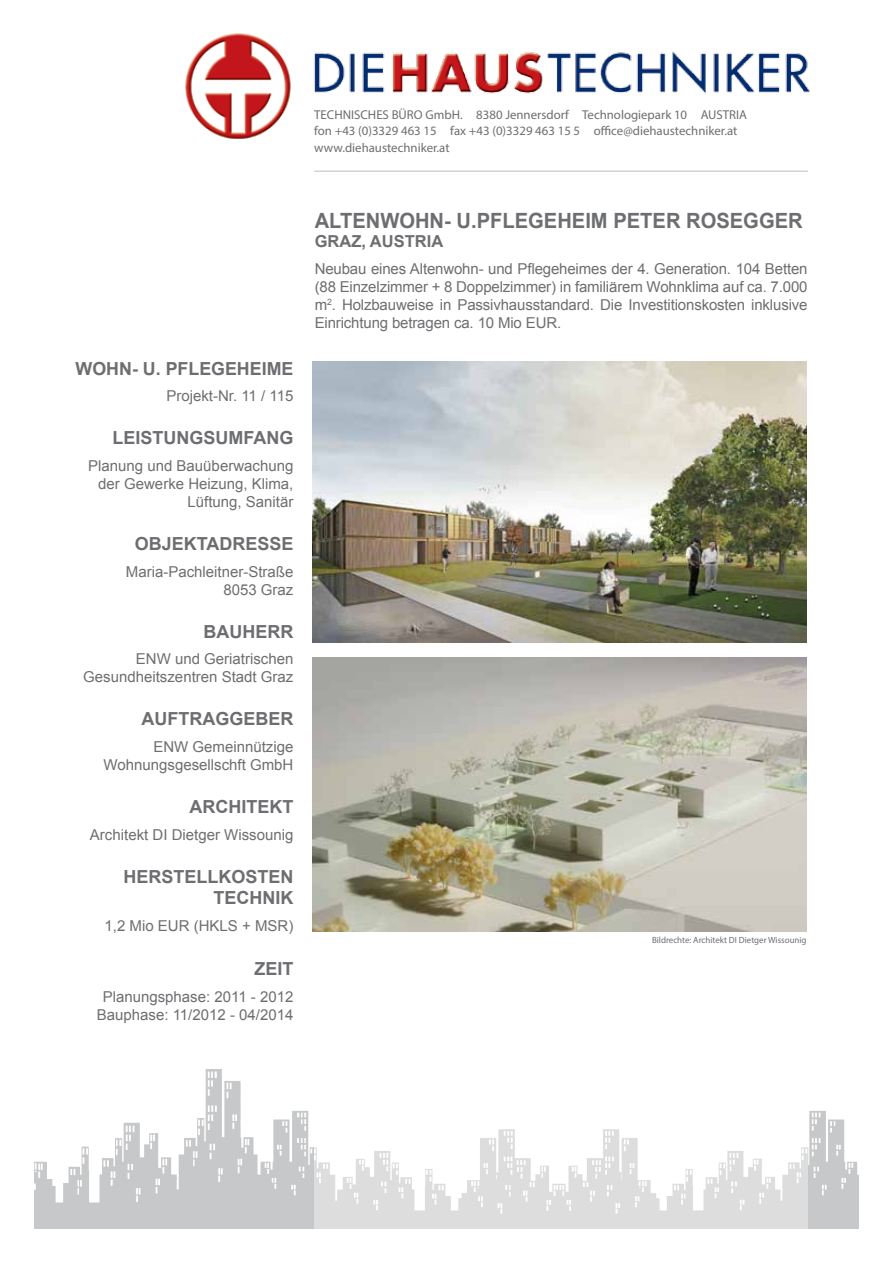
<style>
.page{position:relative;width:893px;height:1263px;background:#fff}
.page>*{position:absolute;margin:0;border:0;box-sizing:border-box;transform-origin:0 0}
.t1{font:700 21px "Arial";color:#6d6e71;scale:.96 1}
.t2{font:700 18px "Arial";color:#6d6e71}
.t3{font:700 16.5px "Arial";color:#6d6e71}
.t4{font:15px/18px "Arial";color:#6d6e71;text-align:right}
.t5{font:12.75px/16.6px "Myriad Pro";color:#6d6e71}
.t6{font:9px "Myriad Pro";color:#6d6e71}
</style>
<div class="page">
<img style="left:34px;top:1069px;width:825px;height:160px">
<svg style="left:315px;top:1069px;width:493px;height:160px"></svg>
<hr style="left:314px;top:170px;width:494px;height:2px;background:#d1d3d4">
<img style="left:314px;top:51px;width:496px;height:43px">
<img style="left:185px;top:33px;width:106px;height:106px">
<img style="left:313px;top:361px;width:493px;height:281px">
<img style="left:313px;top:657px;width:493px;height:274px">
<p class="t5" style="left:314px;top:106px;width:434px">TECHNISCHES BÜRO GmbH. 8380 Jennersdorf Technologiepark 10 AUSTRIA fon +43 (0)3329 463 15 fax +43 (0)3329 463 15 5 office@diehaustechniker.at www.diehaustechniker.at</p>
<p class="t2" style="left:76px;top:356px;width:31px">WOHN</p>
<p class="t2" style="left:132px;top:356px;width:106px">- U. PFLEGEHE</p>
<p class="t2" style="left:262px;top:356px;width:31px">IME</p>
<p class="t4" style="left:166px;top:387px;width:128px">Projekt-Nr. 11 / 115</p>
<p class="t2" style="left:112px;top:426px;width:182px">LEISTUNGSUMFANG</p>
<p class="t4" style="left:88px;top:457px;width:207px">Planung und Bauüberwachung der Gewerke Heizung, Klima,<br>Lüftung, Sanitär</p>
<p class="t2" style="left:135px;top:532px;width:160px">OBJEKTADRESS E</p>
<p class="t4" style="left:126px;top:562px;width:169px">Maria-Pachleitner-Straße<br>8053 Graz</p>
<p class="t2" style="left:203px;top:619px;width:78px">BAUHERR</p>
<p class="t4" style="left:83px;top:650px;width:212px">ENW und Geriatrischen<br>Gesundheitszentren Stadt Graz</p>
<p class="t2" style="left:141px;top:707px;width:152px">AUFTRAGG EBER</p>
<p class="t4" style="left:104px;top:738px;width:191px">ENW Gemeinnützige<br>Wohnungsgesellschft GmbH</p>
<p class="t2" style="left:189px;top:795px;width:105px">ARCHITEKT</p>
<p class="t4" style="left:90px;top:825px;width:205px">Architekt DI Dietger Wissounig</p>
<p class="t2" style="left:123px;top:864px;width:63px">HERSTELLKO</p>
<p class="t2" style="left:245px;top:864px;width:25px">STEN</p>
<p class="t2" style="left:213px;top:886px;width:25px">TECHN</p>
<p class="t2" style="left:275px;top:886px;width:18px">IK</p>
<p class="t4" style="left:105px;top:917px;width:190px">1,2 Mio EUR (HKLS + MSR)</p>
<p class="t2" style="left:254px;top:956px;width:40px">ZEIT</p>
<p class="t4" style="left:97px;top:987px;width:198px;text-align:center">Planungsphase: 2011 - 2012<br>Bauphase: 11/2012 - 04/2014</p>
<h1 class="t1" style="left:315px;top:206px;width:254px">ALTENWOHN- U.PFLEGEHE</h1>
<h1 class="t1" style="left:585px;top:206px;width:57px">IM PETE</h1>
<h1 class="t1" style="left:666px;top:206px;width:144px">R ROSEGGER</h1>
<p class="t3" style="left:315px;top:231px;width:130px">GRAZ, AUSTRIA</p>
<p class="t4" style="left:315px;top:260px;width:494px;text-align:justify">Neubau eines Altenwohn- und Pflegeheimes der 4. Generation. 104 Betten (88 Einzelzimmer + 8 Doppelzimmer) in familiärem Wohnklima auf ca. 7.000 m<sup>2</sup>. Holzbauweise in Passivhausstandard. Die Investitionskosten inklusive Einrichtung betragen ca. 10 Mio EUR.</p>
<p class="t6" style="left:652px;top:934px;width:156px">Bildrechte: Architekt DI Dietger Wissounig</p>
</div>
